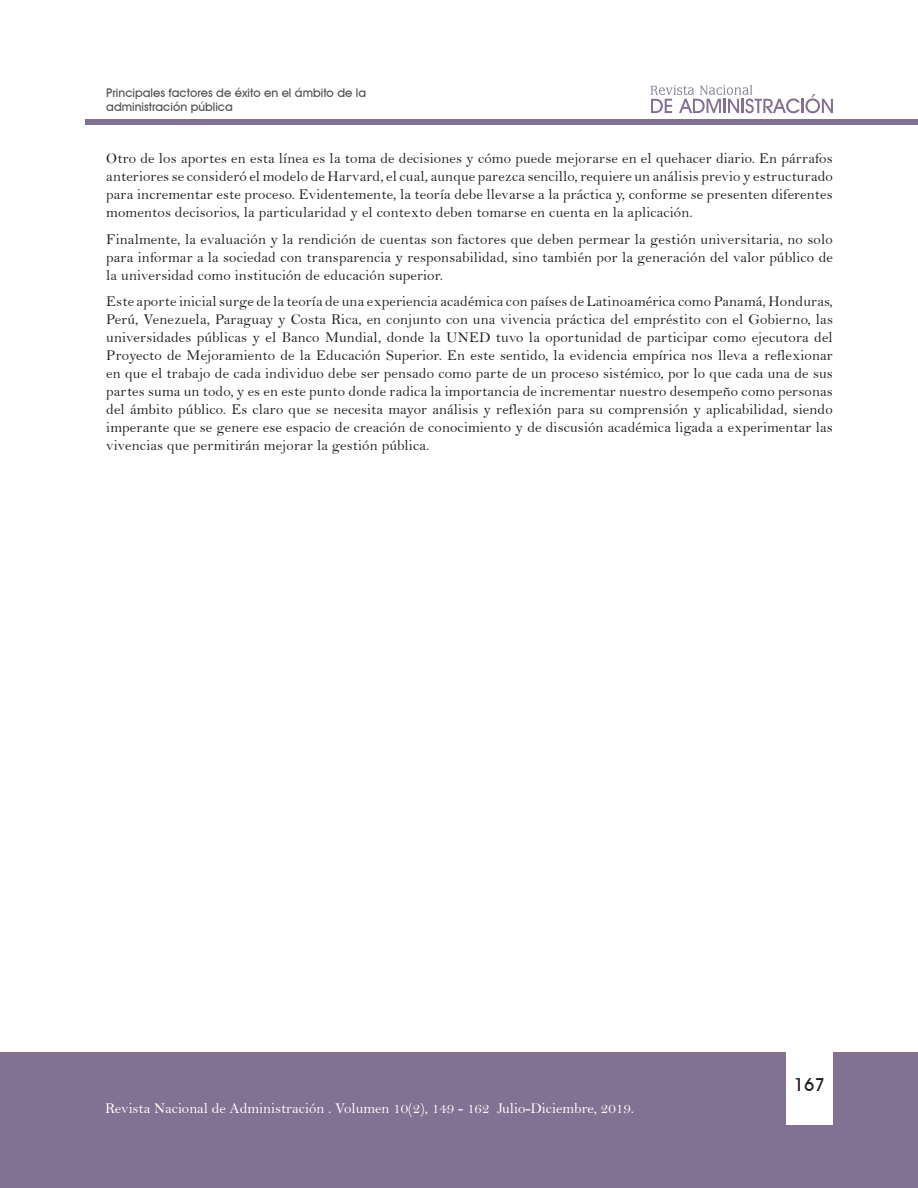
<style>
.page{position:relative;width:918px;height:1188px;background:#fff}
.page>*{position:absolute;margin:0;border:0;box-sizing:border-box;transform-origin:0 0}
.t1{font:700 18px "Decker";color:#231f20}
.texto_contenido{font:15px/18px "Bell";letter-spacing:.01em;color:#231f20;text-align:justify}
.t2{font:15px "Bell";color:#fff}
.titulo_articulo_espa{font:700 12px/14.4px "Decker";color:#535355}
</style>
<div class="page">
<div style="left:0;top:1052px;width:918px;height:136px;background:#827192"></div>
<div style="left:786px;top:1049px;width:47px;height:75px;background:#fff"></div>
<svg style="left:651px;top:85px;width:182px;height:28px"></svg>
<div style="left:85px;top:120px;width:833px;height:5px;background:#827192"></div>
<p class="titulo_articulo_espa" style="left:106px;top:85px;width:261px">Principales factores de éxito en el ámbito de la administración pública</p>
<p class="texto_contenido" style="left:106px;top:149px;width:728px">Otro de los aportes en esta línea es la toma de decisiones y cómo puede mejorarse en el quehacer diario. En párrafos anteriores se consideró el modelo de Harvard, el cual, aunque parezca sencillo, requiere un análisis previo y estructurado para incrementar este proceso. Evidentemente, la teoría debe llevarse a la práctica y, conforme se presenten diferentes momentos decisorios, la particularidad y el contexto deben tomarse en cuenta en la aplicación.</p>
<p class="texto_contenido" style="left:106px;top:230px;width:728px">Finalmente, la evaluación y la rendición de cuentas son factores que deben permear la gestión universitaria, no solo para informar a la sociedad con transparencia y responsabilidad, sino también por la generación del valor público de la universidad como institución de educación superior.</p>
<p class="texto_contenido" style="left:106px;top:292px;width:728px">Este aporte inicial surge de la teoría de una experiencia académica con países de Latinoamérica como Panamá, Honduras, Perú, Venezuela, Paraguay y Costa Rica, en conjunto con una vivencia práctica del empréstito con el Gobierno, las universidades públicas y el Banco Mundial, donde la UNED tuvo la oportunidad de participar como ejecutora del Proyecto de Mejoramiento de la Educación Superior. En este sentido, la evidencia empírica nos lleva a reflexionar en que el trabajo de cada individuo debe ser pensado como parte de un proceso sistémico, por lo que cada una de sus partes suma un todo, y es en este punto donde radica la importancia de incrementar nuestro desempeño como personas del ámbito público. Es claro que se necesita mayor análisis y reflexión para su comprensión y aplicabilidad, siendo imperante que se genere ese espacio de creación de conocimiento y de discusión académica ligada a experimentar las vivencias que permitirán mejorar la gestión pública.</p>
<p class="t2" style="left:105px;top:1099px;width:530px">Revista Nacional de Administración . Volumen 10(2), 149 - 162 Julio-Diciembre, 2019.</p>
<p class="t1" style="left:794px;top:1073px;width:32px">167</p>
</div>
